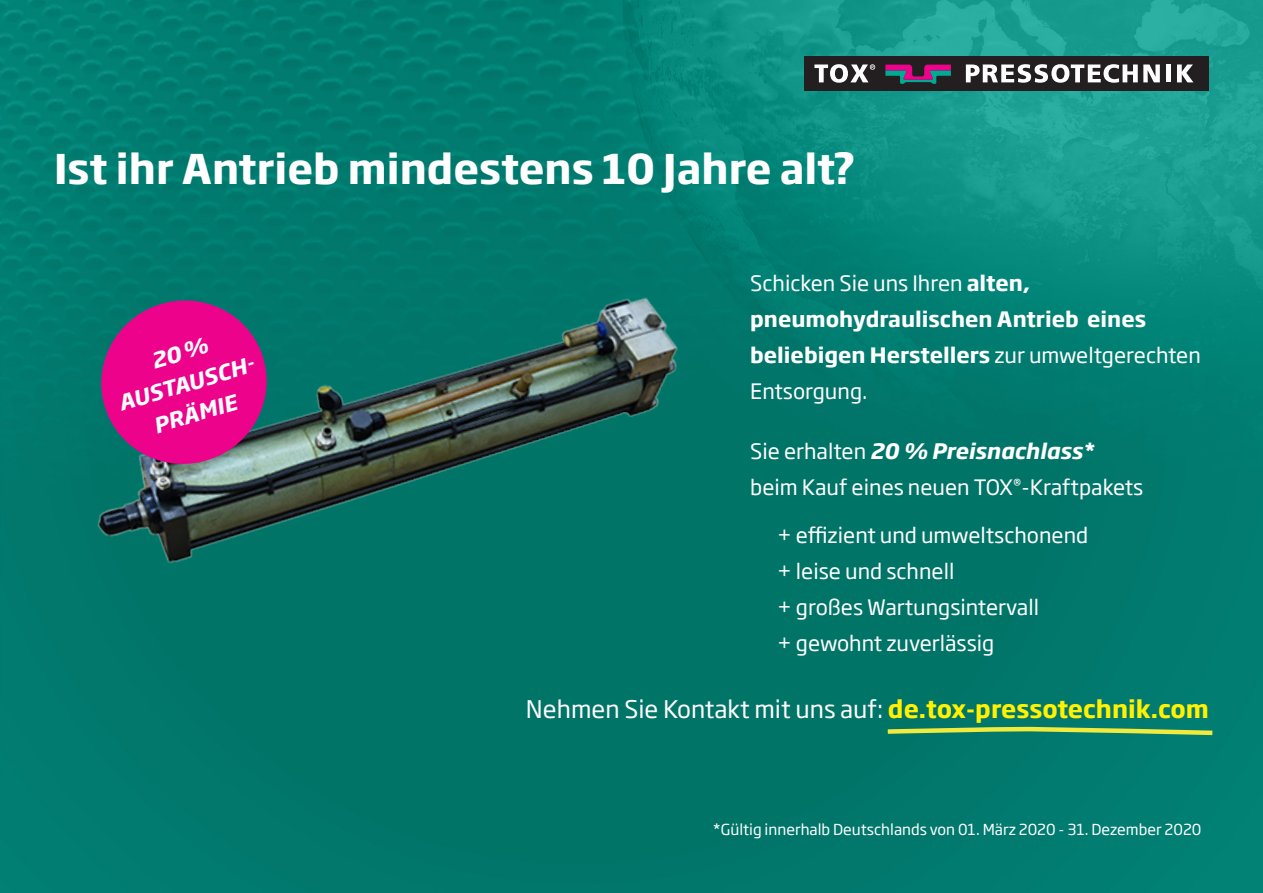
<style>
.page{position:relative;width:1263px;height:893px;background:#fff}
.page>*{position:absolute;margin:0;border:0;box-sizing:border-box;transform-origin:0 0}
.t1{font:700 40.5px "Soho Gothic Pro";color:#fff}
.t2{font:24px "Soho Gothic Pro";color:#fff}
.t3{font:21px/36px "Soho Gothic Pro";color:#fff}
.t4{font:700 21px/36px "Soho Gothic Pro";color:#fff}
.t5{font:italic 700 21px/31.5px "Soho Gothic Pro";color:#fff;text-align:center}
.t6{font:15px "Soho Gothic Pro";color:#fff}
.s1{font-weight:400}
.s2{font-weight:700;font-style:italic}
.s3{font-weight:700;color:#fff101}
</style>
<div class="page">
<img style="left:0;top:0;width:1263px;height:893px">
<div style="left:804px;top:56px;width:405px;height:35px;background:#231f20"></div>
<svg style="left:814px;top:64px;width:61px;height:19px"></svg>
<svg style="left:966px;top:64px;width:194px;height:19px"></svg>
<div style="left:1166px;top:65px;width:5px;height:17px;background:#fff"></div>
<svg style="left:1177px;top:65px;width:16px;height:17px"></svg>
<svg style="left:885px;top:64px;width:66px;height:20px"></svg>
<img style="left:35px;top:196px;width:1171px;height:697px">
<svg style="left:883px;top:725px;width:334px;height:12px;background:#58a25b"></svg>
<svg style="left:90px;top:289px;width:188px;height:186px;background:#9b3383"></svg>
<h1 class="t1" style="left:54px;top:137px;width:803px">Ist ihr Antrieb mindestens 10 Jahre alt?</h1>
<p class="t5" style="left:114px;top:387px;width:145px;rotate:-16deg">AUSTAUSCH-<br>PRÄMIE</p>
<p class="t4" style="left:750px;top:264px;width:452px"><span class="s1">Schicken Sie uns Ihren</span> alten, pneumohydraulischen Antrieb eines beliebigen Herstellers <span class="s1">zur umweltgerechten<br>Entsorgung.</span></p>
<p class="t3" style="left:750px;top:432px;width:395px">Sie erhalten <span class="s2">20 % Preisnachlass* </span>beim Kauf eines neuen TOX<sup>®</sup>-Kraftpakets</p>
<p class="t3" style="left:777px;top:516px;width:313px">+ effizient und umweltschonend + leise und schnell<br>+ großes Wartungsintervall<br>+ gewohnt zuverlässig</p>
<p class="t2" style="left:526px;top:691px;width:685px">Nehmen Sie Kontakt mit uns auf: <span class="s3">de.tox-pressotechnik.com</span></p>
<p class="t6" style="left:713px;top:818px;width:490px">*Gültig innerhalb Deutschlands von 01. März 2020 - 31. Dezember 2020</p>
</div>
